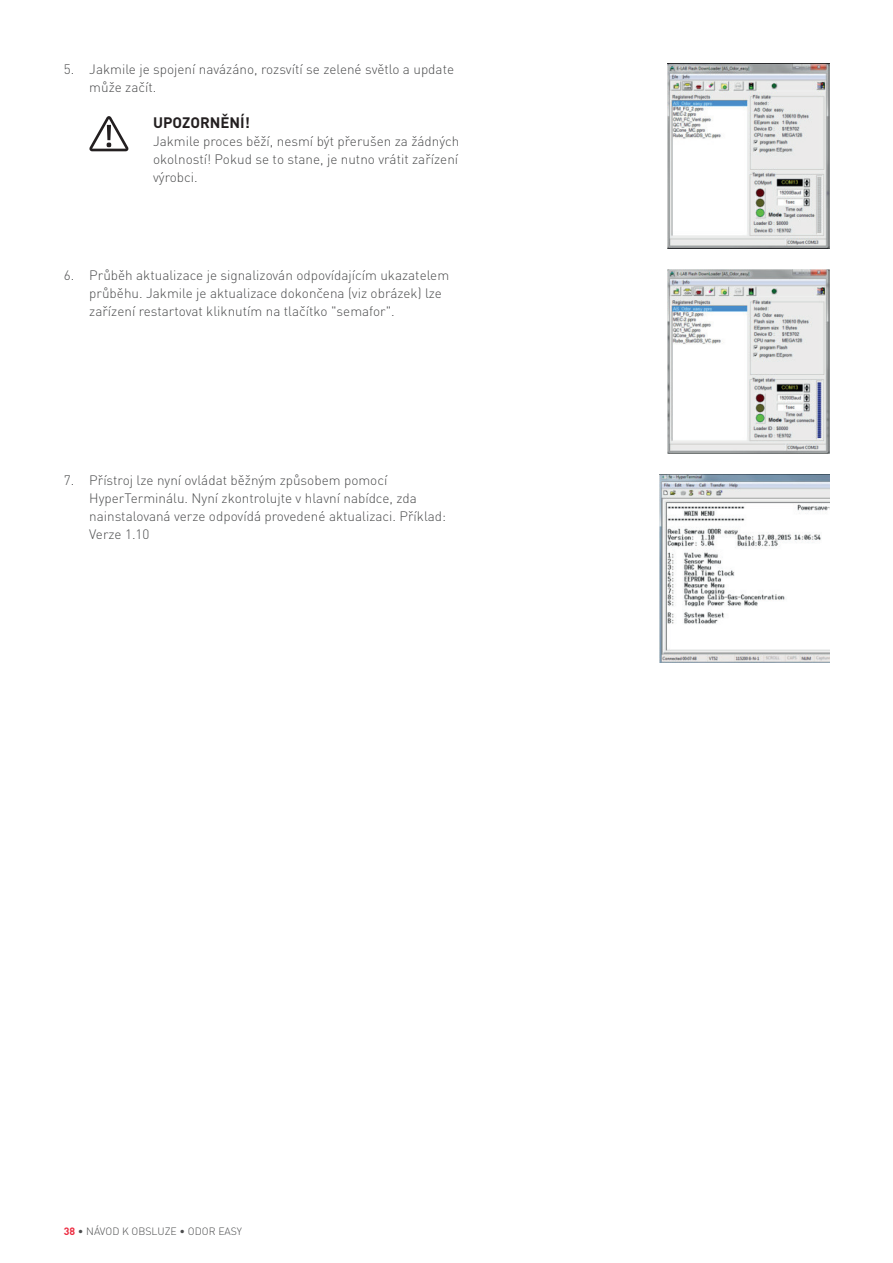
<style>
.page{position:relative;width:893px;height:1263px;background:#fff}
.page>*{position:absolute;margin:0;border:0;box-sizing:border-box;transform-origin:0 0}
.t1{font:700 15px "DIN Pro";color:#231f20}
.t2{font:300 13.5px/18px "DIN Pro";color:#4b4c4d}
.t3{font:300 10.5px "DIN Pro";color:#4b4c4d}
.s1{font-weight:700;color:#ed2c41}
</style>
<div class="page">
<svg style="left:89px;top:116px;width:40px;height:35px"></svg>
<img style="left:668px;top:64px;width:161px;height:184px">
<img style="left:668px;top:269px;width:161px;height:184px">
<img style="left:660px;top:474px;width:169px;height:188px">
<p class="t2" style="left:89px;top:62px;width:366px;text-indent:-26px">5. Jakmile je spojení navázáno, rozsvítí se zelené světlo a update může začít.</p>
<p class="t1" style="left:153px;top:117px;width:98px">UPOZORNĚNÍ!</p>
<p class="t2" style="left:153px;top:133px;width:308px;text-align:justify">Jakmile proces běží, nesmí být přerušen za žádných okolností! Pokud se to stane, je nutno vrátit zařízení výrobci.</p>
<p class="t2" style="left:89px;top:267px;width:361px;text-indent:-26px">6. Průběh aktualizace je signalizován odpovídajícím ukazatelem průběhu. Jakmile je aktualizace dokončena (viz obrázek) lze zařízení restartovat kliknutím na tlačítko "semafor".</p>
<p class="t2" style="left:89px;top:472px;width:358px;text-indent:-26px">7. Přístroj lze nyní ovládat běžným způsobem pomocí HyperTerminálu. Nyní zkontrolujte v hlavní nabídce, zda nainstalovaná verze odpovídá provedené aktualizaci. Příklad:<br>Verze 1.10</p>
<p class="t3" style="left:64px;top:1228px;width:180px"><span class="s1">38</span> • NÁVOD K OBSLUZE • ODOR EASY</p>
</div>
